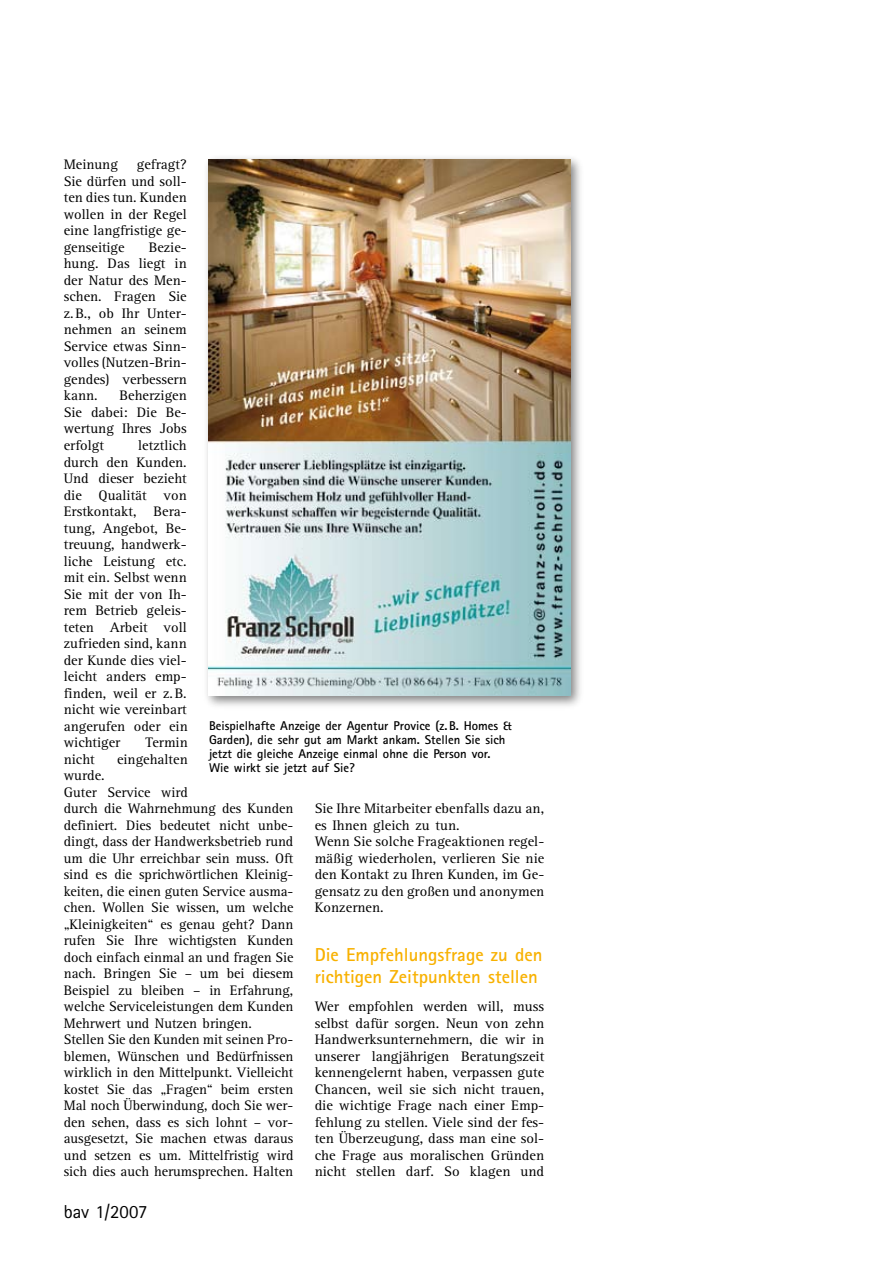
<style>
.page{position:relative;width:893px;height:1263px;background:#fff}
.page>*{position:absolute;margin:0;border:0;box-sizing:border-box;transform-origin:0 0}
.t1{font:700 18.75px/22.5px "Rotis Sans Serif Std";color:#f8b100}
.t2{font:18.75px "Rotis Sans Serif";letter-spacing:-.005em;color:#000}
.t3{font:14.25px/16.5px "Rotis Serif Std";color:#000;text-align:justify}
.t4{font:700 12.75px/14.2px "Rotis Sans Serif Std";color:#000}
</style>
<div class="page">
<div style="left:202px;top:154px;width:383px;height:558px;background:#000;opacity:.5"></div>
<img style="left:208px;top:159px;width:362px;height:536px">
<p class="t3" style="left:64px;top:157px;width:124px;text-indent:73px">gefragt?<br>Sie dürfen und soll&shy;ten dies tun. Kunden wollen in der Regel eine langfristige ge&shy;genseitige</p>
<p class="t3" style="left:64px;top:157px;width:56px">Meinung</p>
<p class="t3" style="left:64px;top:239px;width:124px;text-indent:85px">Bezie&shy;hung. Das liegt in der Natur des Men&shy;schen. Fragen Sie z.B., ob Ihr Unter&shy;nehmen an seinem Service etwas Sinn&shy;volles (Nutzen-Brin&shy;gendes) verbessern kann.</p>
<p class="t3" style="left:64px;top:388px;width:124px;text-indent:56px">Beherzigen Sie dabei: Die Be&shy;wertung Ihres Jobs erfolgt</p>
<p class="t3" style="left:64px;top:437px;width:125px;text-indent:74px">letztlich durch den Kunden.<br>Und dieser bezieht die Qualität von Erstkontakt, Bera&shy;tung, Angebot, Be&shy;treuung, handwerk&shy;liche Leistung etc. mit ein. Selbst wenn Sie mit der von Ih&shy;rem Betrieb geleis&shy;teten Arbeit voll zufrieden sind, kann der Kunde dies viel&shy;leicht anders emp&shy;finden, weil er z.B. nicht wie vereinbart angerufen oder ein wichtiger</p>
<p class="t4" style="left:209px;top:718px;width:304px">Beispielhafte Anzeige der Agentur Provice (z.B. Homes &amp; Garden), die sehr gut am Markt ankam. Stellen Sie sich jetzt die gleiche Anzeige einmal ohne die Person vor.<br>Wie wirkt sie jetzt auf Sie?</p>
<p class="t3" style="left:145px;top:734px;width:44px">Termin</p>
<p class="t3" style="left:64px;top:751px;width:32px">nicht</p>
<p class="t3" style="left:117px;top:751px;width:72px">eingehalten</p>
<p class="t3" style="left:64px;top:767px;width:231px;text-align:left">wurde.<br>Guter Service wird<br>durch die Wahrnehmung des Kunden definiert. Dies bedeutet nicht unbe&shy;dingt, dass der Handwerksbetrieb rund um die Uhr erreichbar sein muss. Oft sind es die sprichwörtlichen Kleinig&shy;keiten, die einen guten Service ausma&shy;chen. Wollen Sie wissen, um welche „Kleinigkeiten“ es genau geht? Dann rufen Sie Ihre wichtigsten Kunden doch einfach einmal an und fragen Sie nach. Bringen Sie – um bei diesem Beispiel zu bleiben – in Erfahrung, welche Serviceleistungen dem Kunden Mehrwert und Nutzen bringen.<br>Stellen Sie den Kunden mit seinen Pro&shy;blemen, Wünschen und Bedürfnissen wirklich in den Mittelpunkt. Vielleicht kostet Sie das „Fragen“ beim ersten Mal noch Überwindung, doch Sie wer&shy;den sehen, dass es sich lohnt – vor&shy;ausgesetzt, Sie machen etwas daraus und setzen es um. Mittelfristig wird sich dies auch herumsprechen. Halten</p>
<p class="t3" style="left:315px;top:800px;width:231px;text-align:left">Sie Ihre Mitarbeiter ebenfalls dazu an, es Ihnen gleich zu tun.<br>Wenn Sie solche Frageaktionen regel&shy;mäßig wiederholen, verlieren Sie nie den Kontakt zu Ihren Kunden, im Ge&shy;gensatz zu den großen und anonymen<br>Konzernen.</p>
<h1 class="t1" style="left:315px;top:943px;width:229px">Die Empfehlungsfrage zu den richtigen Zeitpunkten stellen</h1>
<p class="t3" style="left:315px;top:998px;width:231px">Wer empfohlen werden will, muss selbst dafür sorgen. Neun von zehn Handwerksunternehmern, die wir in unserer langjährigen Beratungszeit kennengelernt haben, verpassen gute Chancen, weil sie sich nicht trauen, die wichtige Frage nach einer Emp&shy;fehlung zu stellen. Viele sind der fes&shy;ten Überzeugung, dass man eine sol&shy;che Frage aus moralischen Gründen nicht stellen darf. So klagen und</p>
<h1 class="t2" style="left:64px;top:1200px;width:85px">bav 1/2007</h1>
</div>
